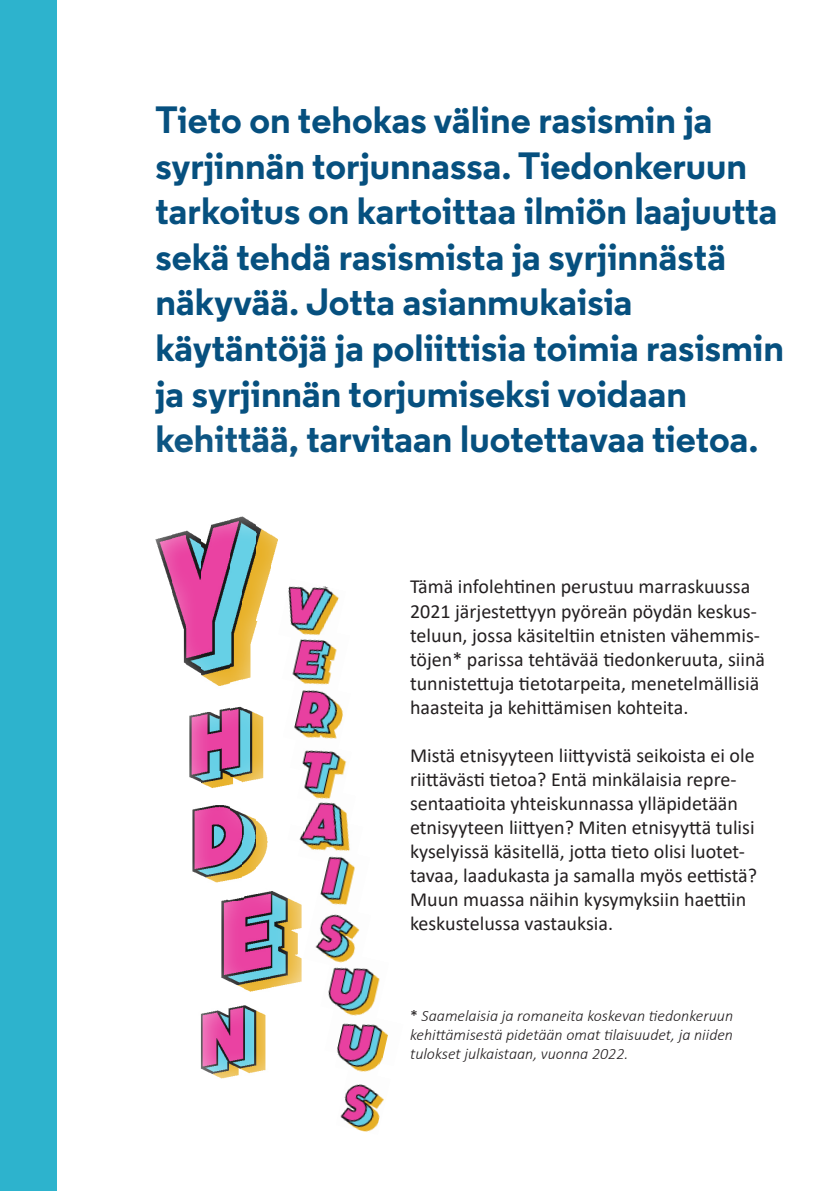
<style>
.page{position:relative;width:840px;height:1191px;background:#fff}
.page>*{position:absolute;margin:0;border:0;box-sizing:border-box;transform-origin:0 0}
.Ingressi{font:700 38px/45.6px "Regular PRO";color:#06507f}
.Leipis{font:20px/24px "Calibri";color:#231f20}
.Leipis-2{font:italic 300 16px/19.2px "Calibri";color:#231f20}
.s1{font-weight:400;font-style:normal}
</style>
<div class="page">
<div style="left:152px;top:516px;width:150px;height:565px;background:#fff;opacity:.75"></div>
<img style="left:340px;top:1084px;width:44px;height:48px">
<img style="left:337px;top:1024px;width:42px;height:48px">
<img style="left:337px;top:1009px;width:34px;height:44px">
<img style="left:379px;top:1028px;width:9px;height:37px">
<img style="left:328px;top:967px;width:19px;height:42px">
<img style="left:347px;top:968px;width:33px;height:51px">
<img style="left:315px;top:862px;width:45px;height:101px">
<img style="left:298px;top:801px;width:52px;height:61px">
<img style="left:287px;top:824px;width:18px;height:18px">
<img style="left:334px;top:801px;width:16px;height:23px">
<img style="left:297px;top:761px;width:50px;height:40px">
<img style="left:290px;top:592px;width:56px;height:179px">
<img style="left:282px;top:586px;width:50px;height:154px">
<img style="left:323px;top:690px;width:23px;height:59px">
<img style="left:282px;top:586px;width:37px;height:96px">
<img style="left:278px;top:578px;width:27px;height:60px">
<div style="left:0;top:0;width:57px;height:1191px;background:#2db3cd"></div>
<p class="Ingressi" style="left:155px;top:96px;width:629px">Tieto on tehokas väline rasismin ja syrjinnän torjunnassa. Tiedonkeruun tarkoitus on kartoittaa ilmiön laajuutta sekä tehdä rasismista ja syrjinnästä näkyvää. Jotta asianmukaisia käytäntöjä ja poliittisia toimia rasismin ja syrjinnän torjumiseksi voidaan kehittää, tarvitaan luotettavaa tietoa.</p>
<p class="Leipis" style="left:410px;top:574px;width:356px">Tämä infolehtinen perustuu marraskuussa 2021 järjestettyyn pyöreän pöydän keskus&shy;teluun, jossa käsiteltiin etnisten vähemmis&shy;töjen* parissa tehtävää tiedonkeruuta, siinä tunnistettuja tietotarpeita, menetelmällisiä haasteita ja kehittämisen kohteita.</p>
<p class="Leipis" style="left:410px;top:742px;width:348px">Mistä etnisyyteen liittyvistä seikoista ei ole riittävästi tietoa? Entä minkälaisia repre&shy;sentaatioita yhteiskunnassa ylläpidetään etnisyyteen liittyen? Miten etnisyyttä tulisi kyselyissä käsitellä, jotta tieto olisi luotet&shy;tavaa, laadukasta ja samalla myös eettistä?<br>Muun muassa näihin kysymyksiin haettiin keskustelussa vastauksia.</p>
<p class="Leipis-2" style="left:410px;top:1005px;width:324px"><span class="s1">*</span> Saamelaisia ja romaneita koskevan tiedonkeruun kehittämisestä pidetään omat tilaisuudet, ja niiden</p>
<p class="Leipis-2" style="left:410px;top:1044px;width:220px">tulokset julkaistaan, vuonna 2022.</p>
</div>
